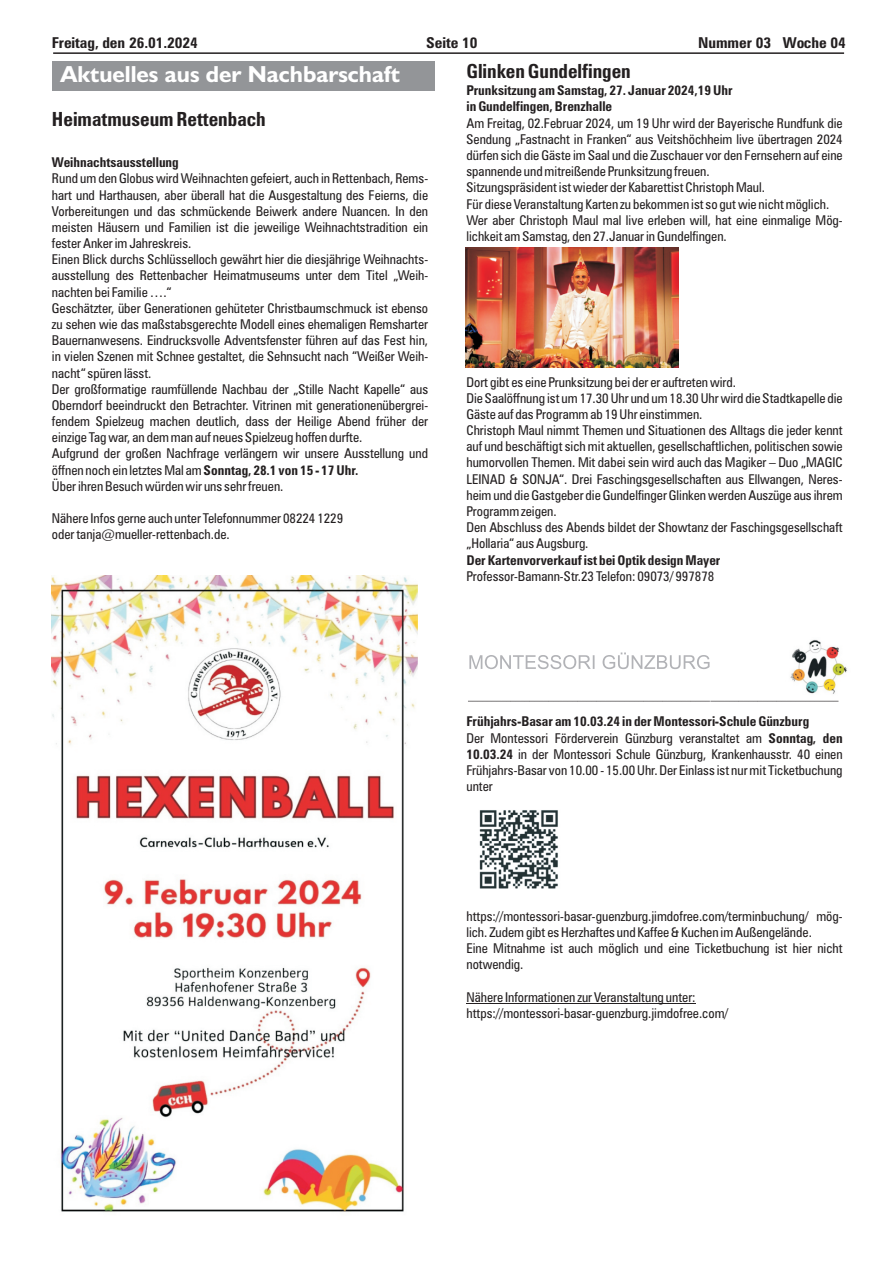
<style>
.page{position:relative;width:893px;height:1263px;background:#fff}
.page>*{position:absolute;margin:0;border:0;box-sizing:border-box;transform-origin:0 0}
.t1{font:700 24px "Humanist 521 BT";color:#fff}
.t2{font:700 23.25px "Humanist 521 BT";color:#fff}
.t3{font:700 condensed 19.5px "Zurich BT";color:#231f20}
.t4{font:700 condensed 15px "Zurich BT";letter-spacing:-.005em;color:#231f20;scale:1.04 1}
.t5{font:condensed 13.5px/16.2px "Zurich BT";color:#231f20}
.t6{font:700 condensed 13.5px/16.2px "Zurich BT";color:#231f20}
.s1{font-size:24px}
.s2{font-weight:700}
</style>
<div class="page">
<hr style="left:466px;top:1003px;width:230px;height:1px;background:#231f20">
<hr style="left:53px;top:52px;width:791px;height:2px;background:#231f20">
<div style="left:52px;top:61px;width:383px;height:30px;background:#939598"></div>
<img style="left:466px;top:248px;width:212px;height:119px">
<svg style="left:469px;top:652px;width:241px;height:17px"></svg>
<svg style="left:468px;top:701px;width:370px;height:1px"></svg>
<img style="left:790px;top:639px;width:57px;height:55px">
<img style="left:479px;top:810px;width:79px;height:79px">
<img style="left:52px;top:575px;width:366px;height:637px">
<p class="t4" style="left:52px;top:37px;width:142px">Freitag, den 26.01.2024</p>
<p class="t4" style="left:426px;top:37px;width:51px">Seite 10</p>
<p class="t4" style="left:698px;top:37px;width:144px">Nummer 03 Woche 04</p>
<h2 class="t2" style="left:61px;top:65px;width:341px"><span class="s1">V</span>Aktuelles aus der Nachbarschaft</h2>
<h3 class="t3" style="left:466px;top:63px;width:166px">Glinken Gundelfingen</h3>
<p class="t6" style="left:466px;top:84px;width:268px">Prunksitzung am Samstag, 27. Januar 2024,19 Uhr in Gundelfingen, Brenzhalle</p>
<h1 class="t1" style="left:75px;top:64px;width:195px">ereinsnachrichten</h1>
<h3 class="t3" style="left:52px;top:111px;width:215px">Heimatmuseum Rettenbach</h3>
<p class="t5" style="left:466px;top:116px;width:378px;text-align:justify">Am Freitag, 02.Februar 2024, um 19 Uhr wird der Bayerische Rundfunk die Sendung „Fastnacht in Franken“ aus Veitshöchheim live übertragen 2024 dürfen sich die Gäste im Saal und die Zuschauer vor den Fernsehern auf eine</p>
<p class="t6" style="left:52px;top:156px;width:128px">Weihnachtsausstellung</p>
<p class="t5" style="left:466px;top:165px;width:245px">spannende und mitreißende Prunksitzung freuen.</p>
<p class="t5" style="left:52px;top:172px;width:378px">Rund um den Globus wird Weihnachten gefeiert, auch in Rettenbach, Rems-</p>
<p class="t5" style="left:466px;top:181px;width:300px">Sitzungspräsident ist wieder der Kabarettist Christoph Maul.</p>
<p class="t5" style="left:52px;top:188px;width:378px">hart und Harthausen, aber überall hat die Ausgestaltung des Feierns, die</p>
<p class="t5" style="left:466px;top:197px;width:364px">Für diese Veranstaltung Karten zu bekommen ist so gut wie nicht möglich.</p>
<p class="t5" style="left:52px;top:204px;width:378px">Vorbereitungen und das schmückende Beiwerk andere Nuancen. In den</p>
<p class="t5" style="left:466px;top:213px;width:378px">Wer aber Christoph Maul mal live erleben will, hat eine einmalige Mög-</p>
<p class="t5" style="left:52px;top:220px;width:378px">meisten Häusern und Familien ist die jeweilige Weihnachtstradition ein</p>
<p class="t5" style="left:466px;top:229px;width:262px">lichkeit am Samstag, den 27.Januar in Gundelfingen.</p>
<p class="t5" style="left:52px;top:236px;width:378px">fester Anker im Jahreskreis.<br>Einen Blick durchs Schlüsselloch gewährt hier die diesjährige Weihnachts&shy;ausstellung des Rettenbacher Heimatmuseums unter dem Titel „Weih&shy;nachten bei Familie ….“<br>Geschätzter, über Generationen gehüteter Christbaumschmuck ist ebenso zu sehen wie das maßstabsgerechte Modell eines ehemaligen Remsharter Bauernanwesens. Eindrucksvolle Adventsfenster führen auf das Fest hin, in vielen Szenen mit Schnee gestaltet, die Sehnsucht nach “Weißer Weih&shy;nacht“ spüren lässt.</p>
<p class="t5" style="left:466px;top:375px;width:271px">Dort gibt es eine Prunksitzung bei der er auftreten wird.</p>
<p class="t5" style="left:52px;top:382px;width:378px">Der großformatige raumfüllende Nachbau der „Stille Nacht Kapelle“ aus</p>
<p class="t5" style="left:466px;top:391px;width:378px">Die Saalöffnung ist um 17.30 Uhr und um 18.30 Uhr wird die Stadtkapelle die</p>
<p class="t5" style="left:52px;top:398px;width:378px">Oberndorf beeindruckt den Betrachter. Vitrinen mit generationenübergrei-</p>
<p class="t5" style="left:466px;top:407px;width:238px">Gäste auf das Programm ab 19 Uhr einstimmen.</p>
<p class="t5" style="left:52px;top:414px;width:378px">fendem Spielzeug machen deutlich, dass der Heilige Abend früher der</p>
<p class="t5" style="left:466px;top:423px;width:378px">Christoph Maul nimmt Themen und Situationen des Alltags die jeder kennt</p>
<p class="t5" style="left:52px;top:431px;width:312px">einzige Tag war, an dem man auf neues Spielzeug hoffen durfte.</p>
<p class="t5" style="left:466px;top:440px;width:378px">auf und beschäftigt sich mit aktuellen, gesellschaftlichen, politischen sowie</p>
<p class="t5" style="left:52px;top:447px;width:378px">Aufgrund der großen Nachfrage verlängern wir unsere Ausstellung und</p>
<p class="t5" style="left:466px;top:456px;width:378px">humorvollen Themen. Mit dabei sein wird auch das Magiker – Duo „MAGIC</p>
<p class="t5" style="left:52px;top:463px;width:308px">öffnen noch ein letztes Mal am <span class="s2">Sonntag, 28.1 von 15 - 17 Uhr.</span></p>
<p class="t5" style="left:466px;top:472px;width:378px">LEINAD &amp; SONJA“. Drei Faschingsgesellschaften aus Ellwangen, Neres-</p>
<p class="t5" style="left:52px;top:479px;width:233px">Über ihren Besuch würden wir uns sehr freuen.</p>
<p class="t5" style="left:466px;top:488px;width:378px">heim und die Gastgeber die Gundelfinger Glinken werden Auszüge aus ihrem<br>Programm zeigen.</p>
<p class="t5" style="left:52px;top:512px;width:293px">Nähere Infos gerne auch unter Telefonnummer 08224 1229</p>
<p class="t5" style="left:466px;top:521px;width:378px">Den Abschluss des Abends bildet der Showtanz der Faschingsgesellschaft</p>
<p class="t5" style="left:52px;top:528px;width:179px">oder tanja@mueller-rettenbach.de.</p>
<p class="t5" style="left:466px;top:537px;width:123px">„Hollaria“ aus Augsburg.</p>
<p class="t6" style="left:466px;top:553px;width:255px">Der Kartenvorverkauf ist bei Optik design Mayer</p>
<p class="t5" style="left:466px;top:569px;width:249px">Professor-Bamann-Str.23 Telefon: 09073/ 997878</p>
<p class="t5" style="left:466px;top:715px;width:378px"><span class="s2">Frühjahrs-Basar am 10.03.24 in der Montessori-Schule Günzburg<br></span>Der Montessori Förderverein Günzburg veranstaltet am <span class="s2">Sonntag, den 10.03.24</span> in der Montessori Schule Günzburg, Krankenhausstr. 40 einen Frühjahrs-Basar von 10.00 - 15.00 Uhr. Der Einlass ist nur mit Ticketbuchung unter</p>
<p class="t5" style="left:466px;top:909px;width:378px">https://montessori-basar-guenzburg.jimdofree.com/terminbuchung/ mög&shy;lich. Zudem gibt es Herzhaftes und Kaffee &amp; Kuchen im Außengelände.<br>Eine Mitnahme ist auch möglich und eine Ticketbuchung ist hier nicht notwendig.</p>
<p class="t5" style="left:466px;top:990px;width:263px">Nähere Informationen zur Veranstaltung unter: https://montessori-basar-guenzburg.jimdofree.com/</p>
</div>
